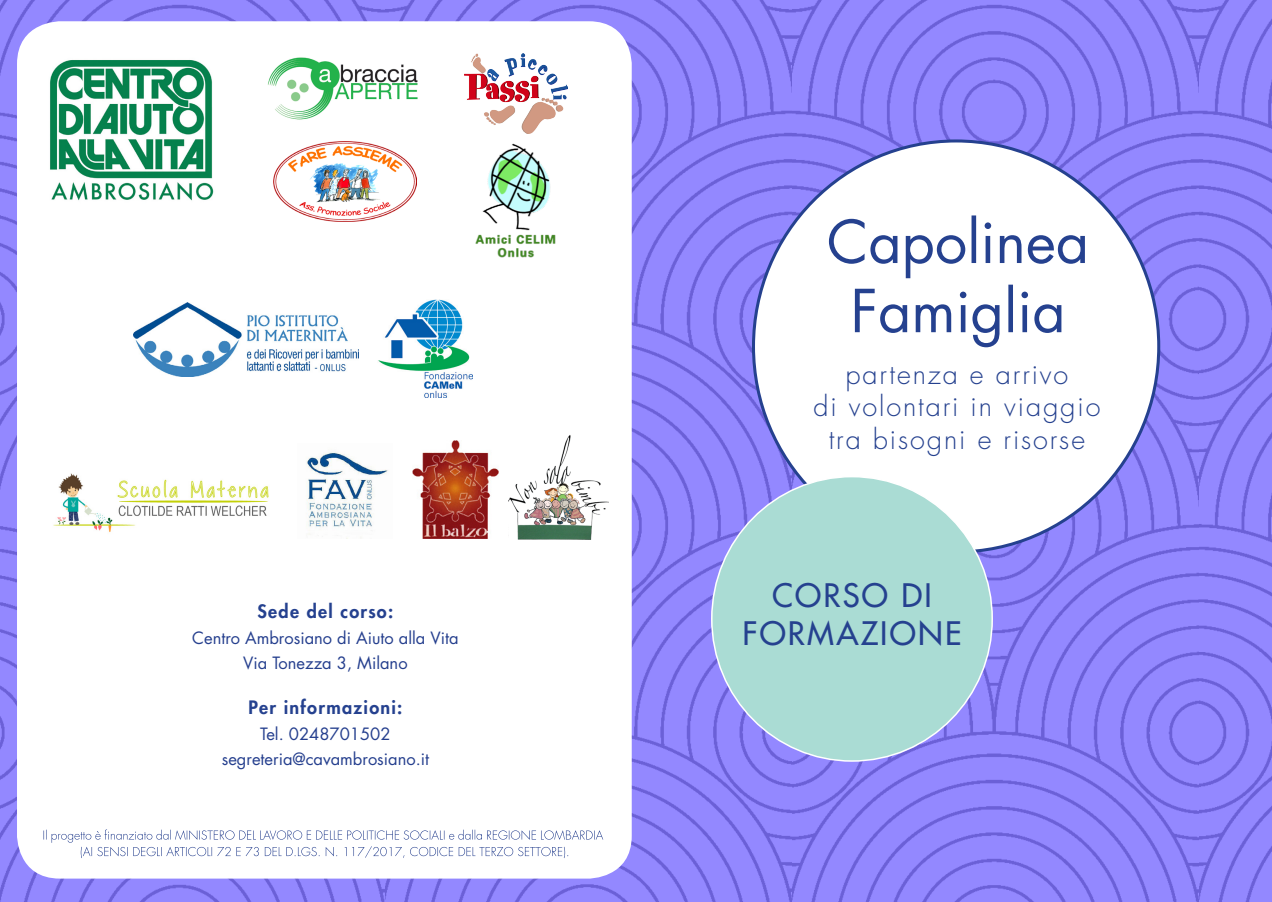
<style>
.page{position:relative;width:1272px;height:902px;background:#fff}
.page>*{position:absolute;margin:0;border:0;box-sizing:border-box;transform-origin:0 0}
.t1{font:500 31.5px "Futura Std";letter-spacing:.07em;color:#25418f}
.t2{font:300 27px "Futura Std";letter-spacing:.07em;color:#25418f}
.t3{font:800 18px "Futura Std";letter-spacing:.07em;color:#25418f}
.t4{font:16.5px "Futura Std";color:#253f8e}
</style>
<div class="page">
<img style="left:0;top:0;width:792px;height:901px">
<img style="left:792px;top:0;width:407px;height:901px">
<img style="left:1199px;top:0;width:72px;height:901px">
<div style="left:17px;top:21px;width:614px;height:857px;background:#fff;border-radius:43px"></div>
<div style="left:753px;top:141px;width:405px;height:411px;background:#fff;border-radius:50%"></div>
<div style="left:711px;top:476px;width:281px;height:285px;background:#aadcd4;border-radius:50%"></div>
<img style="left:412px;top:440px;width:86px;height:99px">
<img style="left:306px;top:452px;width:82px;height:83px">
<img style="left:509px;top:435px;width:100px;height:105px">
<img style="left:50px;top:60px;width:164px;height:141px">
<img style="left:267px;top:57px;width:151px;height:63px">
<img style="left:273px;top:141px;width:144px;height:80px">
<img style="left:464px;top:53px;width:103px;height:80px">
<img style="left:53px;top:473px;width:216px;height:59px">
<img style="left:134px;top:303px;width:224px;height:73px">
<img style="left:475px;top:143px;width:81px;height:115px">
<img style="left:378px;top:299px;width:95px;height:98px">
<svg style="left:43px;top:829px;width:560px;height:29px"></svg>
<svg style="left:854px;top:284px;width:207px;height:63px"></svg>
<svg style="left:829px;top:215px;width:255px;height:63px"></svg>
<p class="t3" style="left:257px;top:600px;width:137px">Sede del corso:</p>
<p class="t4" style="left:192px;top:627px;width:268px">Centro Ambrosiano di Aiuto alla Vita</p>
<p class="t4" style="left:243px;top:652px;width:166px">Via Tonezza 3, Milano</p>
<p class="t3" style="left:248px;top:696px;width:155px">Per informazioni:</p>
<p class="t4" style="left:260px;top:723px;width:132px">Tel. 0248701502</p>
<p class="t4" style="left:222px;top:748px;width:209px">segreteria@cavambrosiano.it</p>
<p class="t2" style="left:845px;top:357px;width:224px">partenza e arrivo</p>
<p class="t2" style="left:813px;top:390px;width:288px">di volontari in viaggio</p>
<p class="t2" style="left:828px;top:422px;width:258px">tra bisogni e risorse</p>
<p class="t1" style="left:772px;top:575px;width:161px">CORSO DI</p>
<p class="t1" style="left:742px;top:613px;width:220px">FORMAZIONE</p>
</div>
